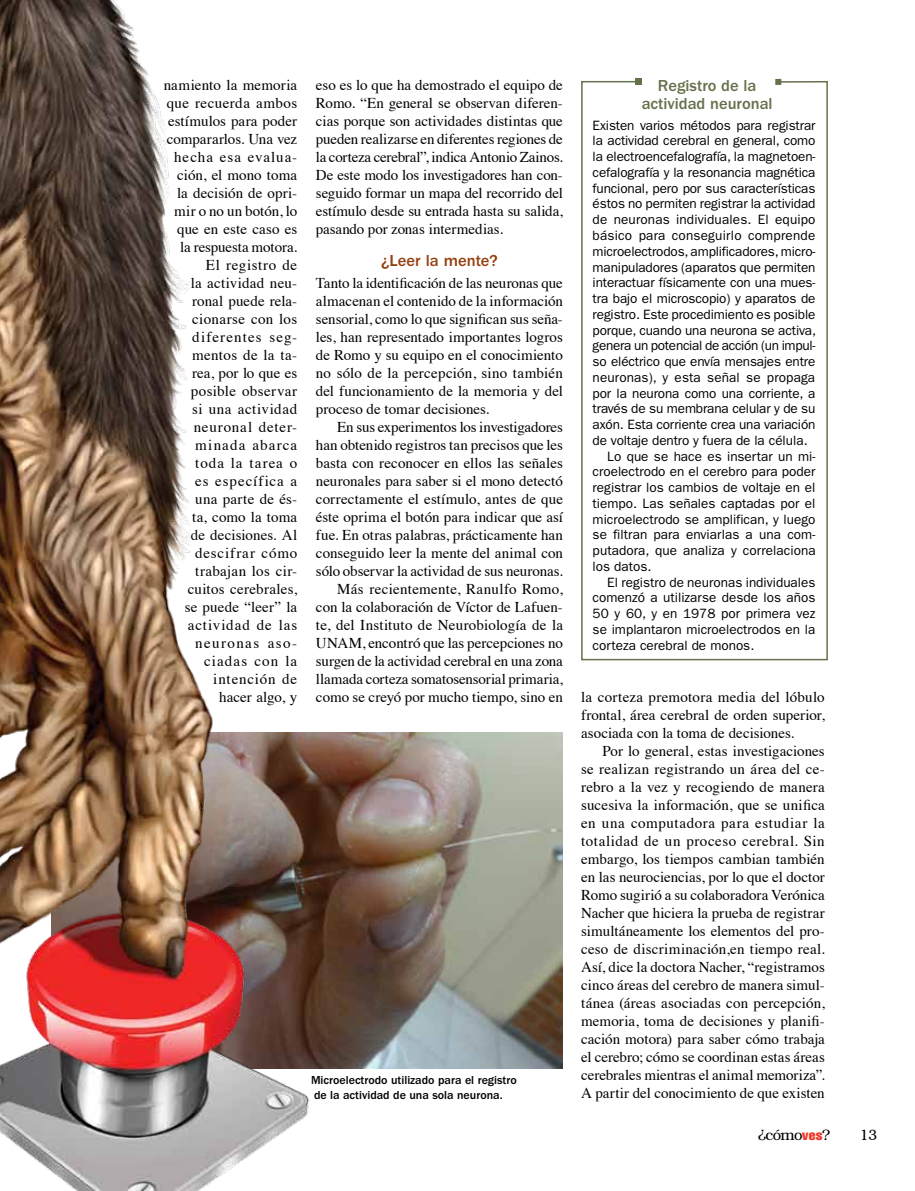
<style>
.page{position:relative;width:915px;height:1191px;background:#fff}
.page>*{position:absolute;margin:0;border:0;box-sizing:border-box;transform-origin:0 0}
.t1{font:500 16.5px/18px "ITC Franklin Gothic Std";color:#65714b;text-align:center}
.t2{font:500 16.5px "ITC Franklin Gothic Std";letter-spacing:.005em;color:#954010}
.t3{font:15px/18px "Times";letter-spacing:.005em;color:#000;text-align:justify}
.t4{font:15px/18px "Times";letter-spacing:.025em;color:#000;text-align:right}
.t5{font:300 15px "Bookman Std";color:#000}
.t6{font:300 15px "Bookman";color:#000;scale:.95 1}
.t7{font:13.5px "ITC Franklin Gothic Std";letter-spacing:-.01em;color:#000}
.t8{font:13.5px "ITC Franklin Gothic Std";letter-spacing:.01em;color:#000}
.t9{font:13.5px "ITC Franklin Gothic Std";letter-spacing:.015em;color:#000}
.t10{font:500 12px/15px "ITC Franklin Gothic Std";color:#000}
.s1{font-family:"Helvetica";font-weight:400;font-stretch:extra-condensed;font-size:12.9px;color:#ef3829}
</style>
<div class="page">
<img style="left:331px;top:732px;width:231px;height:336px">
<svg style="left:581px;top:80px;width:247px;height:581px"></svg>
<svg style="left:635px;top:79px;width:6px;height:6px"></svg>
<svg style="left:775px;top:79px;width:6px;height:6px"></svg>
<img style="left:0;top:0;width:331px;height:1191px">
<p class="t4" style="left:164px;top:75px;width:135px">namiento la memoria que recuerda ambos estímulos para poder compararlos. Una vez hecha esa evalua&shy;ción, el mono toma la decisión de opri&shy;mir o no un botón, lo que en este caso es la respuesta motora.<br>El registro de<br>la actividad neu&shy;ronal puede rela&shy;cionarse con los diferentes seg&shy;mentos de la ta-<br>rea, por lo que es posible observar<br>si una actividad neuronal deter&shy;minada abarca toda la tarea o<br>es específica a<br>una parte de és-<br>ta, como la toma<br>de decisiones. Al descifrar cómo trabajan los cir&shy;cuitos cerebrales,<br>se puede “leer” la actividad de las neuronas aso&shy;ciadas con la intención de<br>hacer algo, y</p>
<p class="t3" style="left:316px;top:75px;width:248px">eso es lo que ha demostrado el equipo de Romo. “En general se observan diferen&shy;cias porque son actividades distintas que pueden realizarse en diferentes regiones de la corteza cerebral”, indica Antonio Zainos.<br>De este modo los investigadores han con&shy;seguido formar un mapa del recorrido del estímulo desde su entrada hasta su salida, pasando por zonas intermedias.</p>
<p class="t2" style="left:381px;top:252px;width:118px">¿Leer la mente?</p>
<p class="t3" style="left:316px;top:273px;width:248px">Tanto la identificación de las neuronas que almacenan el contenido de la información sensorial, como lo que significan sus seña&shy;les, han representado importantes logros de Romo y su equipo en el conocimiento no sólo de la percepción, sino también del funcionamiento de la memoria y del proceso de tomar decisiones.</p>
<p class="t3" style="left:316px;top:417px;width:248px;text-align:right">En sus experimentos los investigadores han obtenido registros tan precisos que les basta con reconocer en ellos las señales neuronales para saber si el mono detectó correctamente el estímulo, antes de que éste oprima el botón para indicar que así fue. En otras palabras, prácticamente han conseguido leer la mente del animal con sólo observar la actividad de sus neuronas.<br>Más recientemente, Ranulfo Romo, con la colaboración de Víctor de Lafuen&shy;te, del Instituto de Neurobiología de la UNAM, encontró que las percepciones no surgen de la actividad cerebral en una zona llamada corteza somatosensorial primaria, como se creyó por mucho tiempo, sino en</p>
<p class="t10" style="left:311px;top:1072px;width:207px">Microelectrodo utilizado para el registro de la actividad de una sola neurona.</p>
<p class="t1" style="left:641px;top:77px;width:132px">Registro de la actividad neuronal</p>
<p class="t7" style="left:592px;top:117px;width:224px">Existen varios métodos para registrar</p>
<p class="t7" style="left:592px;top:133px;width:224px">la actividad cerebral en general, como</p>
<p class="t7" style="left:592px;top:149px;width:224px">la electroencefalografía, la magnetoen-</p>
<p class="t7" style="left:592px;top:165px;width:224px">cefalografía y la resonancia magnética</p>
<p class="t7" style="left:592px;top:180px;width:224px">funcional, pero por sus características</p>
<p class="t7" style="left:592px;top:196px;width:224px">éstos no permiten registrar la actividad</p>
<p class="t8" style="left:592px;top:212px;width:224px">de neuronas individuales. El equipo</p>
<p class="t9" style="left:592px;top:228px;width:224px">básico para conseguirlo comprende</p>
<p class="t7" style="left:592px;top:243px;width:224px">microelectrodos, amplificadores, micro-</p>
<p class="t7" style="left:592px;top:259px;width:224px">manipuladores (aparatos que permiten</p>
<p class="t7" style="left:592px;top:275px;width:224px">interactuar físicamente con una mues-</p>
<p class="t7" style="left:592px;top:291px;width:224px">tra bajo el microscopio) y aparatos de</p>
<p class="t7" style="left:592px;top:306px;width:224px">registro. Este procedimiento es posible</p>
<p class="t7" style="left:592px;top:322px;width:225px">porque, cuando una neurona se activa,</p>
<p class="t7" style="left:592px;top:338px;width:224px">genera un potencial de acción (un impul-</p>
<p class="t7" style="left:592px;top:354px;width:224px">so eléctrico que envía mensajes entre</p>
<p class="t8" style="left:592px;top:369px;width:224px">neuronas), y esta señal se propaga</p>
<p class="t7" style="left:592px;top:385px;width:224px">por la neurona como una corriente, a</p>
<p class="t7" style="left:592px;top:401px;width:224px">través de su membrana celular y de su</p>
<p class="t7" style="left:592px;top:417px;width:224px">axón. Esta corriente crea una variación</p>
<p class="t7" style="left:592px;top:432px;width:216px">de voltaje dentro y fuera de la célula.</p>
<p class="t7" style="left:607px;top:448px;width:210px">Lo que se hace es insertar un mi-</p>
<p class="t7" style="left:592px;top:464px;width:224px">croelectrodo en el cerebro para poder</p>
<p class="t7" style="left:592px;top:480px;width:224px">registrar los cambios de voltaje en el</p>
<p class="t7" style="left:592px;top:495px;width:224px">tiempo. Las señales captadas por el</p>
<p class="t7" style="left:592px;top:511px;width:224px">microelectrodo se amplifican, y luego</p>
<p class="t7" style="left:592px;top:527px;width:224px">se filtran para enviarlas a una com-</p>
<p class="t7" style="left:592px;top:543px;width:224px">putadora, que analiza y correlaciona</p>
<p class="t7" style="left:592px;top:558px;width:60px">los datos.</p>
<p class="t7" style="left:607px;top:574px;width:210px">El registro de neuronas individuales</p>
<p class="t7" style="left:592px;top:590px;width:224px">comenzó a utilizarse desde los años</p>
<p class="t7" style="left:592px;top:606px;width:224px">50 y 60, y en 1978 por primera vez</p>
<p class="t7" style="left:592px;top:621px;width:224px">se implantaron microelectrodos en la</p>
<p class="t7" style="left:592px;top:637px;width:163px">corteza cerebral de monos.</p>
<p class="t3" style="left:581px;top:687px;width:245px">la corteza premotora media del lóbulo frontal, área cerebral de orden superior, asociada con la toma de decisiones.</p>
<p class="t3" style="left:581px;top:741px;width:245px;text-indent:21px">Por lo general, estas investigaciones se realizan registrando un área del ce&shy;rebro a la vez y recogiendo de manera sucesiva la información, que se unifica en una computadora para estudiar la totalidad de un proceso cerebral. Sin embargo, los tiempos cambian también en las neurociencias, por lo que el doctor Romo sugirió a su colaboradora Verónica Nacher que hiciera la prueba de registrar simultáneamente los elementos del pro&shy;ceso de discriminación,en tiempo real.<br>Así, dice la doctora Nacher, “registramos cinco áreas del cerebro de manera simul&shy;tánea (áreas asociadas con percepción, memoria, toma de decisiones y planifi&shy;cación motora) para saber cómo trabaja el cerebro; cómo se coordinan estas áreas cerebrales mientras el animal memoriza”.<br>A partir del conocimiento de que existen</p>
<p class="t5" style="left:757px;top:1126px;width:74px">¿cómo<span class="s1">ves</span>?</p>
<p class="t6" style="left:859px;top:1125px;width:20px">13</p>
</div>
